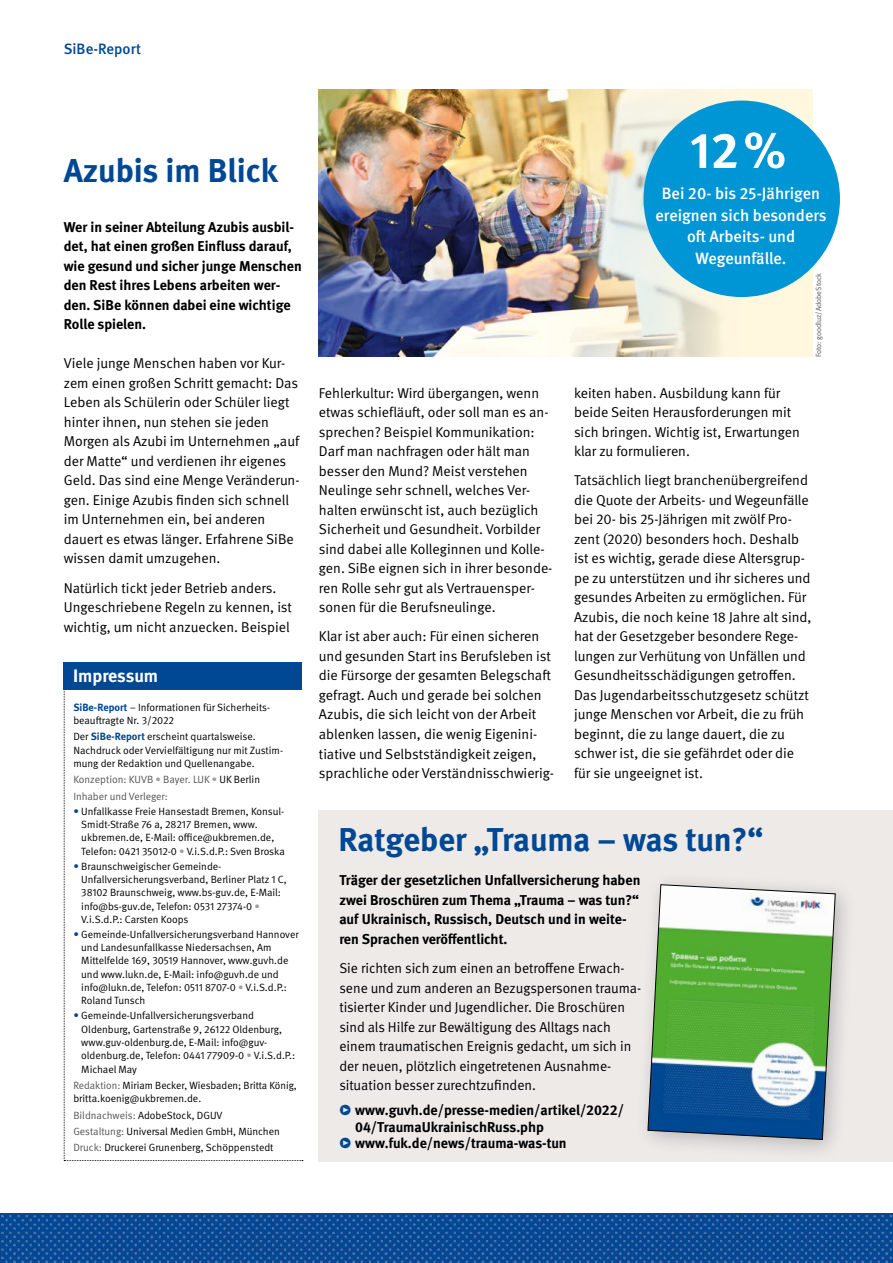
<style>
.page{position:relative;width:893px;height:1263px;background:#fff}
.page>*{position:absolute;margin:0;border:0;box-sizing:border-box;transform-origin:0 0}
.DGUV_Vorwort{font:700 50.4px "DGUV Meta";color:#fff}
.DGUV_Titel{font:700 33px "DGUV Meta";letter-spacing:-.005em;color:#004893}
.DGUV_ZT{font:700 18px "DGUV Meta";letter-spacing:-.005em;color:#fff}
.DGUV_GS{font:500 16.35px/21.5px "DGUV Meta";color:#fff;text-align:center}
.t1{font:500 15px "DGUV Meta";color:#004893}
.DGUV_GS-2{font:14.25px/19.5px "DGUV Meta";color:#000}
.DGUV_GS_Bold{font:700 14.25px/19.5px "DGUV Meta";color:#000}
.DGUV_GS-3{font:10.5px/13.4px "DGUV Meta";color:#000}
.DGUV_GS-4{font:10.5px "DGUV Meta";color:#555756}
.t2{font:7.5px "DGUV Meta";color:#555756}
.s1{font-weight:700;color:#004893}
.s2{color:#9d9e9e}
.s3{color:#000}
.s4{font-size:10.95px;color:#004893}
.s5{color:#555756}
</style>
<div class="page">
<div style="left:319px;top:810px;width:574px;height:351px;background:#edeae8"></div>
<img style="left:0;top:1214px;width:893px;height:49px">
<div style="left:319px;top:89px;width:493px;height:267px;background:#fff7de"></div>
<img style="left:319px;top:89px;width:422px;height:267px">
<div style="left:643px;top:101px;width:197px;height:196px;background:#0095d4;border-radius:50%"></div>
<svg style="left:64px;top:690px;width:239px;height:471px"></svg>
<div style="left:64px;top:662px;width:238px;height:28px;background:#004893"></div>
<div style="left:634px;top:871px;width:223px;height:290px;background:#000;opacity:.22"></div>
<svg style="left:648px;top:884px;width:188px;height:256px;background:#75ab83"></svg>
<p class="t1" style="left:64px;top:40px;width:79px">SiBe-Report</p>
<p class="DGUV_Titel" style="left:64px;top:151px;width:215px">Azubis im Blick</p>
<p class="DGUV_GS_Bold" style="left:64px;top:218px;width:240px">Wer in seiner Abteilung Azubis ausbil&shy;det, hat einen großen Einfluss darauf, wie gesund und sicher junge Menschen den Rest ihres Lebens arbeiten wer&shy;den. SiBe können dabei eine wichtige Rolle spielen.</p>
<p class="DGUV_GS-2" style="left:64px;top:354px;width:237px">Viele junge Menschen haben vor Kur&shy;zem einen großen Schritt gemacht: Das Leben als Schülerin oder Schüler liegt hinter ihnen, nun stehen sie jeden Morgen als Azubi im Unternehmen „auf der Matte“ und verdienen ihr eigenes Geld. Das sind eine Menge Veränderun&shy;gen. Einige Azubis finden sich schnell im Unternehmen ein, bei anderen dauert es etwas länger. Erfahrene SiBe wissen damit umzugehen.</p>
<p class="DGUV_GS-2" style="left:64px;top:578px;width:230px">Natürlich tickt jeder Betrieb anders.<br>Ungeschriebene Regeln zu kennen, ist wichtig, um nicht anzuecken. Beispiel</p>
<p class="DGUV_ZT" style="left:73px;top:665px;width:87px">Impressum</p>
<p class="DGUV_GS-3" style="left:73px;top:701px;width:197px"><span class="s1">SiBe-Report</span> – Informationen für Sicherheits&shy;beauftragte Nr. 3/2022</p>
<p class="DGUV_GS-3" style="left:73px;top:730px;width:210px">Der <span class="s1">SiBe-Report</span> erscheint quartalsweise.<br>Nachdruck oder Vervielfältigung nur mit Zustim&shy;mung der Redaktion und Quellenangabe.</p>
<p class="DGUV_GS-4" style="left:73px;top:774px;width:188px">Konzeption: KUVB <span class="s2">•</span> Bayer. LUK <span class="s2">•</span> <span class="s3">UK Berlin</span></p>
<p class="DGUV_GS-4" style="left:73px;top:790px;width:96px">Inhaber und Verleger:</p>
<p class="DGUV_GS-3" style="left:81px;top:805px;width:205px;text-indent:-8px"><span class="s4">•</span> Unfallkasse Freie Hansestadt Bremen, Konsul-Smidt-Straße 76 a, 28217 Bremen, www. ukbremen.de, E-Mail: office@ukbremen.de, Telefon: 0421 35012-0 <span class="s2">•</span> V.i.S.d.P.: Sven Broska</p>
<p class="DGUV_GS-3" style="left:81px;top:859px;width:207px;text-indent:-8px"><span class="s4">•</span> Braunschweigischer Gemeinde-Unfallversicherungsverband, Berliner Platz 1 C, 38102 Braunschweig, www.bs-guv.de, E-Mail: info@bs-guv.de, Telefon: 0531 27374-0 <span class="s2">• </span>V.i.S.d.P.: Carsten Koops</p>
<p class="DGUV_GS-3" style="left:81px;top:928px;width:219px;text-indent:-8px"><span class="s4">•</span> Gemeinde-Unfallversicherungsverband Hannover und Landesunfallkasse Niedersachsen, Am Mittelfelde 169, 30519 Hannover, www.guvh.de und www.lukn.de, E-Mail: info@guvh.de und info@lukn.de, Telefon: 0511 8707-0 <span class="s2">•</span> V.i.S.d.P.:<br>Roland Tunsch</p>
<p class="DGUV_GS-3" style="left:81px;top:1009px;width:215px;text-indent:-8px"><span class="s4">•</span> Gemeinde-Unfallversicherungsverband Oldenburg, Gartenstraße 9, 26122 Oldenburg, www.guv-oldenburg.de, E-Mail: info@guv&shy;oldenburg.de, Telefon: 0441 77909-0 <span class="s2">•</span> V.i.S.d.P.:<br>Michael May</p>
<p class="DGUV_GS-3" style="left:73px;top:1079px;width:225px"><span class="s5">Redaktion:</span> Miriam Becker, Wiesbaden; Britta König, britta.koenig@ukbremen.de.</p>
<p class="DGUV_GS-3" style="left:73px;top:1108px;width:151px"><span class="s5">Bildnachweis:</span> AdobeStock, DGUV</p>
<p class="DGUV_GS-3" style="left:73px;top:1125px;width:208px"><span class="s5">Gestaltung:</span> Universal Medien GmbH, München</p>
<p class="DGUV_GS-3" style="left:73px;top:1141px;width:202px"><span class="s5">Druck:</span> Druckerei Grunenberg, Schöppenstedt</p>
<p class="DGUV_Vorwort" style="left:690px;top:120px;width:97px">12 %</p>
<p class="DGUV_GS" style="left:655px;top:184px;width:173px">Bei 20- bis 25-Jährigen ereignen sich besonders oft Arbeits- und<br>Wegeunfälle.</p>
<p class="DGUV_GS-2" style="left:319px;top:383px;width:235px">Fehlerkultur: Wird übergangen, wenn etwas schiefläuft, oder soll man es an&shy;sprechen? Beispiel Kommunikation:<br>Darf man nachfragen oder hält man besser den Mund? Meist verstehen Neulinge sehr schnell, welches Ver&shy;halten erwünscht ist, auch bezüglich Sicherheit und Gesundheit. Vorbilder sind dabei alle Kolleginnen und Kolle&shy;gen. SiBe eignen sich in ihrer besonde&shy;ren Rolle sehr gut als Vertrauensper&shy;sonen für die Berufsneulinge.</p>
<p class="DGUV_GS-2" style="left:319px;top:627px;width:237px">Klar ist aber auch: Für einen sicheren und gesunden Start ins Berufsleben ist die Fürsorge der gesamten Belegschaft gefragt. Auch und gerade bei solchen Azubis, die sich leicht von der Arbeit ablenken lassen, die wenig Eigenini&shy;tiative und Selbstständigkeit zeigen, sprachliche oder Verständnisschwierig-</p>
<p class="t2" style="left:814px;top:357px;width:86px;rotate:-90deg">Foto: goodluz/AdobeStock</p>
<p class="DGUV_GS-2" style="left:574px;top:383px;width:227px">keiten haben. Ausbildung kann für beide Seiten Herausforderungen mit sich bringen. Wichtig ist, Erwartungen klar zu formulieren.</p>
<p class="DGUV_GS-2" style="left:574px;top:471px;width:239px">Tatsächlich liegt branchenübergreifend die Quote der Arbeits- und Wegeunfälle bei 20- bis 25-Jährigen mit zwölf Pro&shy;zent (2020) besonders hoch. Deshalb ist es wichtig, gerade diese Altersgrup&shy;pe zu unterstützen und ihr sicheres und gesundes Arbeiten zu ermöglichen. Für Azubis, die noch keine 18 Jahre alt sind, hat der Gesetzgeber besondere Rege&shy;lungen zur Verhütung von Unfällen und Gesundheitsschädigungen getroffen.<br>Das Jugendarbeitsschutzgesetz schützt junge Menschen vor Arbeit, die zu früh beginnt, die zu lange dauert, die zu schwer ist, die sie gefährdet oder die für sie ungeeignet ist.</p>
<p class="DGUV_Titel" style="left:338px;top:820px;width:426px">Ratgeber „Trauma – was tun?“</p>
<p class="DGUV_GS_Bold" style="left:339px;top:871px;width:303px">Träger der gesetzlichen Unfallversicherung haben zwei Broschüren zum Thema „Trauma – was tun?“ auf Ukrainisch, Russisch, Deutsch und in weite&shy;ren Sprachen veröffentlicht.</p>
<p class="DGUV_GS-2" style="left:339px;top:959px;width:303px">Sie richten sich zum einen an betroffene Erwach&shy;sene und zum anderen an Bezugspersonen trauma&shy;tisierter Kinder und Jugendlicher. Die Broschüren sind als Hilfe zur Bewältigung des Alltags nach einem traumatischen Ereignis gedacht, um sich in der neuen, plötzlich eingetretenen Ausnahme&shy;situation besser zurechtzufinden.</p>
<p class="DGUV_GS_Bold" style="left:355px;top:1102px;width:270px;line-height:16.5px">www.guvh.de/presse-medien/artikel/2022/<br>04/TraumaUkrainischRuss.php www.fuk.de/news/trauma-was-tun</p>
</div>
